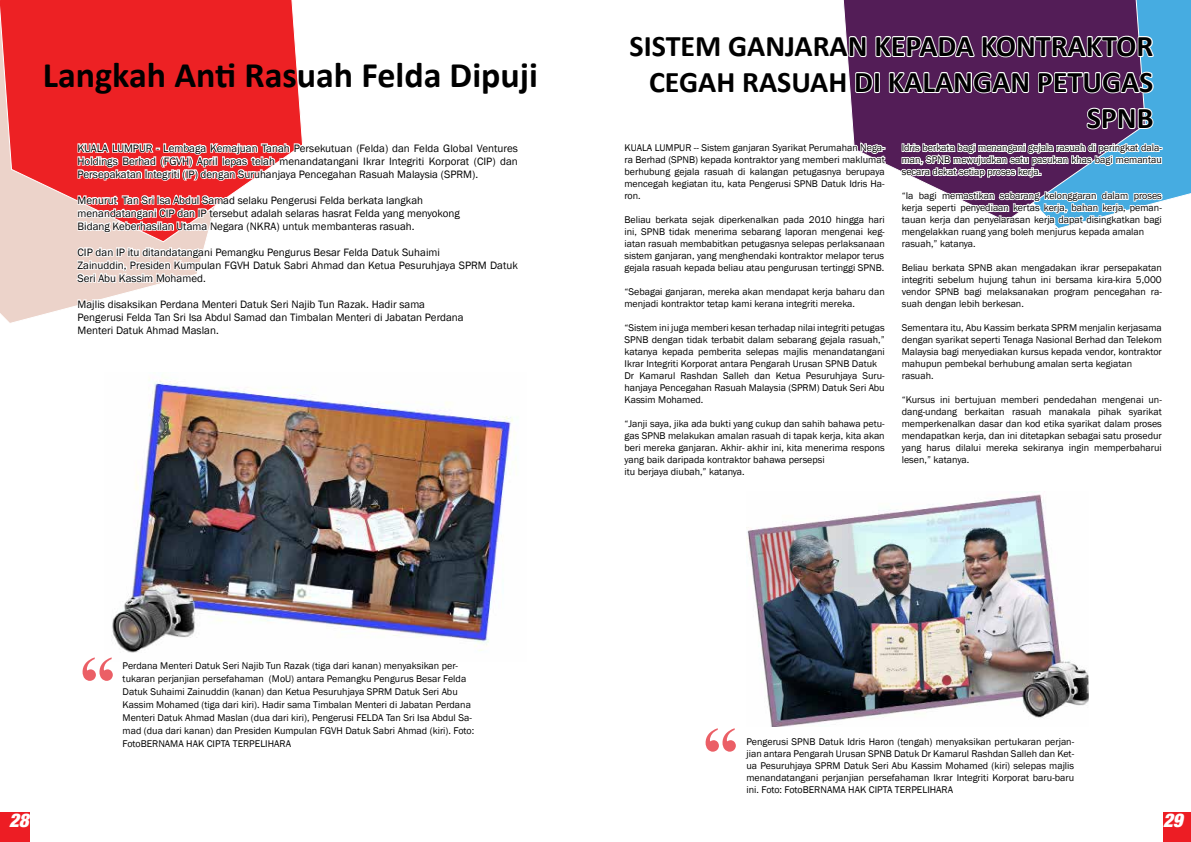
<style>
.page{position:relative;width:1191px;height:842px;background:#fff}
.page>*{position:absolute;margin:0;border:0;box-sizing:border-box;transform-origin:0 0}
.t1{font:700 72px "Times New Roman";color:#eb5f66}
.t2{font:700 36px "Calibri";color:#000}
.t3{font:700 30px/36px "Calibri";color:#000;text-align:right}
.t4{font:italic 900 condensed 19px "Helvetica Neue LT Pro";color:#fff}
.t5{font:11px/13px "Franklin Gothic";color:#000}
.t6{font:10px/12px "Franklin Gothic";color:#000;text-align:justify}
</style>
<div class="page">
<svg style="left:0;top:243px;width:205px;height:80px;background:#edd7cf"></svg>
<svg style="left:0;top:0;width:302px;height:243px;background:#ed3e3f"></svg>
<svg style="left:75px;top:134px;width:228px;height:102px"></svg>
<svg style="left:75px;top:246px;width:130px;height:77px"></svg>
<div style="left:0;top:813px;width:29px;height:29px;background:#ed1d24"></div>
<div style="left:1146px;top:0;width:45px;height:200px;background:#46ace1"></div>
<svg style="left:843px;top:0;width:303px;height:189px;background:#5a2d65"></svg>
<svg style="left:843px;top:134px;width:43px;height:55px"></svg>
<svg style="left:899px;top:141px;width:264px;height:40px"></svg>
<svg style="left:938px;top:189px;width:226px;height:40px"></svg>
<svg style="left:843px;top:28px;width:312px;height:68px"></svg>
<svg style="left:1085px;top:103px;width:69px;height:29px"></svg>
<div style="left:1163px;top:813px;width:28px;height:29px;background:#ed1d24"></div>
<img style="left:112px;top:378px;width:401px;height:275px">
<img style="left:746px;top:494px;width:342px;height:232px">
<h2 class="t2" style="left:43px;top:52px;width:496px">Langkah Anti Rasuah Felda Dipuji</h2>
<p class="t5" style="left:78px;top:142px;width:442px;text-align:justify">KUALA LUMPUR - Lembaga Kemajuan Tanah Persekutuan (Felda) dan Felda Global Ventures Holdings Berhad (FGVH) April lepas telah menandatangani Ikrar Integriti Korporat (CIP) dan Persepakatan Integriti (IP) dengan Suruhanjaya Pencegahan Rasuah Malaysia (SPRM).</p>
<p class="t5" style="left:78px;top:194px;width:384px">Menurut Tan Sri Isa Abdul Samad selaku Pengerusi Felda berkata langkah menandatangani CIP dan IP tersebut adalah selaras hasrat Felda yang menyokong<br>Bidang Keberhasilan Utama Negara (NKRA) untuk membanteras rasuah.</p>
<p class="t5" style="left:78px;top:246px;width:442px">CIP dan IP itu ditandatangani Pemangku Pengurus Besar Felda Datuk Suhaimi<br>Zainuddin, Presiden Kumpulan FGVH Datuk Sabri Ahmad dan Ketua Pesuruhjaya SPRM Datuk<br>Seri Abu Kassim Mohamed.</p>
<p class="t5" style="left:78px;top:298px;width:387px">Majlis disaksikan Perdana Menteri Datuk Seri Najib Tun Razak. Hadir sama<br>Pengerusi Felda Tan Sri Isa Abdul Samad dan Timbalan Menteri di Jabatan Perdana<br>Menteri Datuk Ahmad Maslan.</p>
<h3 class="t4" style="left:9px;top:808px;width:21px">28</h3>
<h1 class="t1" style="left:80px;top:632px;width:37px">“</h1>
<p class="t6" style="left:123px;top:659px;width:353px;line-height:13px;text-align:left">Perdana Menteri Datuk Seri Najib Tun Razak (tiga dari kanan) menyaksikan per&shy;tukaran perjanjian persefahaman (MoU) antara Pemangku Pengurus Besar Felda Datuk Suhaimi Zainuddin (kanan) dan Ketua Pesuruhjaya SPRM Datuk Seri Abu Kassim Mohamed (tiga dari kiri). Hadir sama Timbalan Menteri di Jabatan Perdana Menteri Datuk Ahmad Maslan (dua dari kiri), Pengerusi FELDA Tan Sri Isa Abdul Sa&shy;mad (dua dari kanan) dan Presiden Kumpulan FGVH Datuk Sabri Ahmad (kiri). Foto:<br>FotoBERNAMA HAK CIPTA TERPELIHARA</p>
<h3 class="t3" style="left:629px;top:27px;width:525px">SISTEM GANJARAN KEPADA KONTRAKTOR<br>CEGAH RASUAH DI KALANGAN PETUGAS<br>SPNB</h3>
<p class="t6" style="left:624px;top:142px;width:262px">KUALA LUMPUR -- Sistem ganjaran Syarikat Perumahan Nega&shy;ra Berhad (SPNB) kepada kontraktor yang memberi maklumat berhubung gejala rasuah di kalangan petugasnya berupaya mencegah kegiatan itu, kata Pengerusi SPNB Datuk Idris Ha&shy;ron.</p>
<p class="t6" style="left:624px;top:214px;width:262px">Beliau berkata sejak diperkenalkan pada 2010 hingga hari ini, SPNB tidak menerima sebarang laporan mengenai keg&shy;iatan rasuah membabitkan petugasnya selepas perlaksanaan sistem ganjaran, yang menghendaki kontraktor melapor terus gejala rasuah kepada beliau atau pengurusan tertinggi SPNB.</p>
<p class="t6" style="left:624px;top:286px;width:262px">“Sebagai ganjaran, mereka akan mendapat kerja baharu dan menjadi kontraktor tetap kami kerana integriti mereka.</p>
<p class="t6" style="left:624px;top:322px;width:262px;text-align:left">“Sistem ini juga memberi kesan terhadap nilai integriti petugas SPNB dengan tidak terbabit dalam sebarang gejala rasuah,” katanya kepada pemberita selepas majlis menandatangani Ikrar Integriti Korporat antara Pengarah Urusan SPNB Datuk Dr Kamarul Rashdan Salleh dan Ketua Pesuruhjaya Suru&shy;hanjaya Pencegahan Rasuah Malaysia (SPRM) Datuk Seri Abu Kassim Mohamed.</p>
<p class="t6" style="left:624px;top:418px;width:262px;text-align:left">“Janji saya, jika ada bukti yang cukup dan sahih bahawa petu&shy;gas SPNB melakukan amalan rasuah di tapak kerja, kita akan beri mereka ganjaran. Akhir- akhir ini, kita menerima respons yang baik daripada kontraktor bahawa persepsi<br>itu berjaya diubah,” katanya.</p>
<p class="t6" style="left:901px;top:142px;width:262px">Idris berkata bagi menangani gejala rasuah di peringkat dala&shy;man, SPNB mewujudkan satu pasukan khas bagi memantau secara dekat setiap proses kerja.</p>
<p class="t6" style="left:901px;top:190px;width:262px;text-align:left">“Ia bagi memastikan sebarang kelonggaran dalam proses kerja seperti penyediaan kertas kerja, bahan kerja, peman&shy;tauan kerja dan penyelarasan kerja dapat disingkatkan bagi mengelakkan ruang yang boleh menjurus kepada amalan rasuah,” katanya.</p>
<p class="t6" style="left:901px;top:262px;width:262px">Beliau berkata SPNB akan mengadakan ikrar persepakatan integriti sebelum hujung tahun ini bersama kira-kira 5,000 vendor SPNB bagi melaksanakan program pencegahan ra&shy;suah dengan lebih berkesan.</p>
<p class="t6" style="left:901px;top:322px;width:262px;text-align:left">Sementara itu, Abu Kassim berkata SPRM menjalin kerjasama dengan syarikat seperti Tenaga Nasional Berhad dan Telekom Malaysia bagi menyediakan kursus kepada vendor, kontraktor mahupun pembekal berhubung amalan serta kegiatan rasuah.</p>
<p class="t6" style="left:901px;top:394px;width:262px">“Kursus ini bertujuan memberi pendedahan mengenai un&shy;dang-undang berkaitan rasuah manakala pihak syarikat memperkenalkan dasar dan kod etika syarikat dalam proses mendapatkan kerja, dan ini ditetapkan sebagai satu prosedur yang harus dilalui mereka sekiranya ingin memperbaharui lesen,” katanya.</p>
<h1 class="t1" style="left:702px;top:703px;width:37px">“</h1>
<p class="t6" style="left:746px;top:736px;width:329px">Pengerusi SPNB Datuk Idris Haron (tengah) menyaksikan pertukaran perjan&shy;jian antara Pengarah Urusan SPNB Datuk Dr Kamarul Rashdan Salleh dan Ket&shy;ua Pesuruhjaya SPRM Datuk Seri Abu Kassim Mohamed (kiri) selepas majlis menandatangani perjanjian persefahaman Ikrar Integriti Korporat baru-baru</p>
<p class="t6" style="left:746px;top:784px;width:208px">ini. Foto: FotoBERNAMA HAK CIPTA TERPELIHARA</p>
<h3 class="t4" style="left:1163px;top:808px;width:21px">29</h3>
</div>
